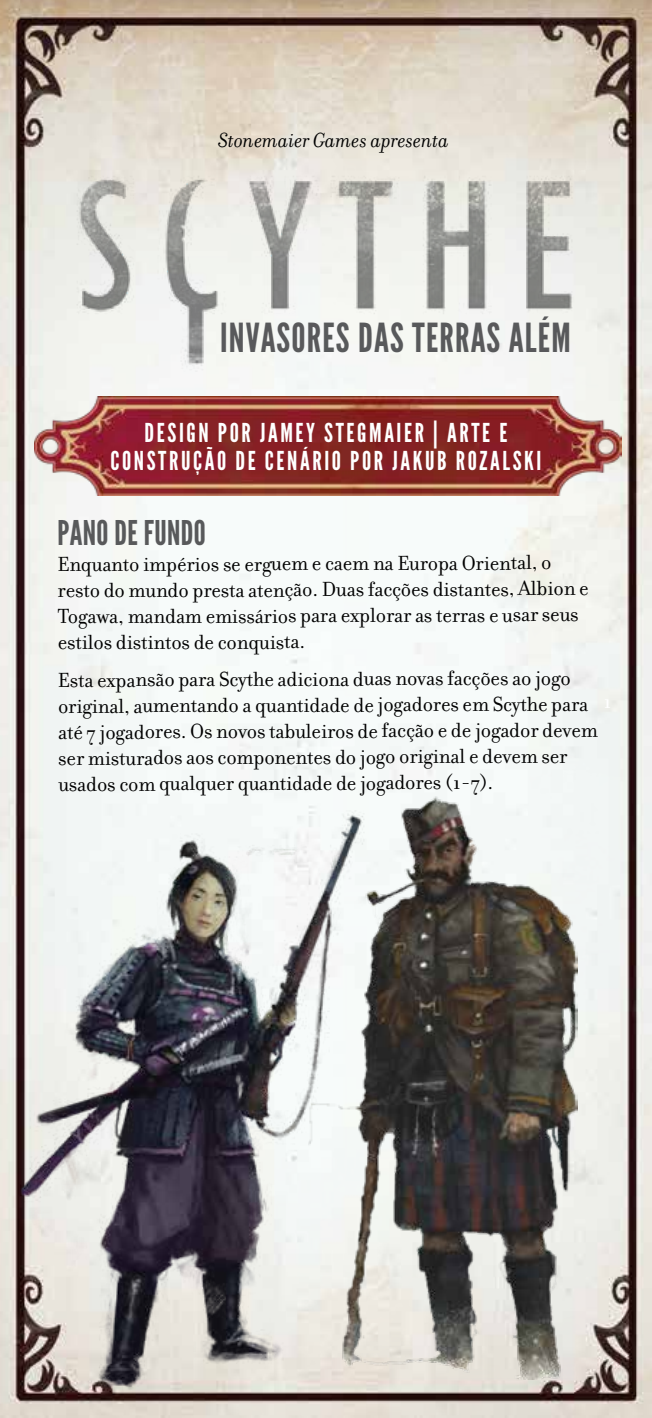
<style>
.page{position:relative;width:652px;height:1418px;background:#fff}
.page>*{position:absolute;margin:0;border:0;box-sizing:border-box;transform-origin:0 0}
.t1{font:40px "League Gothic";letter-spacing:.03em;color:#58595b}
.t2{font:34px "League Gothic";letter-spacing:.005em;color:#58595b}
.t3{font:26px/28px "League Gothic";letter-spacing:.1em;color:#fff;text-align:center}
.t4{font:22px/26px "Filosofia";letter-spacing:-.015em;color:#000}
.t5{font:italic 22px "Filosofia";color:#000}
</style>
<div class="page">
<img style="left:0;top:0;width:652px;height:1417px">
<img style="left:68px;top:121px;width:516px;height:260px">
<img style="left:365px;top:794px;width:213px;height:585px">
<img style="left:19px;top:764px;width:346px;height:644px">
<img style="left:34px;top:397px;width:287px;height:99px">
<img style="left:321px;top:397px;width:301px;height:99px">
<p class="t5" style="left:218px;top:128px;width:232px">Stonemaier Games apresenta</p>
<h1 class="t1" style="left:220px;top:314px;width:352px">INVASORES DAS TERRAS ALÉM</h1>
<p class="t3" style="left:110px;top:418px;width:433px">DESIGN POR JAMEY STEGMAIER | ARTE E<br>CONSTRUÇÃO DE CENÁRIO POR JAKUB ROZALSKI</p>
<h2 class="t2" style="left:57px;top:512px;width:150px">PANO DE FUNDO</h2>
<p class="t4" style="left:57px;top:550px;width:533px">Enquanto impérios se erguem e caem na Europa Oriental, o resto do mundo presta atenção. Duas facções distantes, Albion e Togawa, mandam emissários para explorar as terras e usar seus estilos distintos de conquista.</p>
<p class="t4" style="left:58px;top:666px;width:542px">Esta expansão para Scythe adiciona duas novas facções ao jogo original, aumentando a quantidade de jogadores em Scythe para até 7 jogadores. Os novos tabuleiros de facção e de jogador devem ser misturados aos componentes do jogo original e devem ser usados com qualquer quantidade de jogadores (1-7).</p>
</div>
